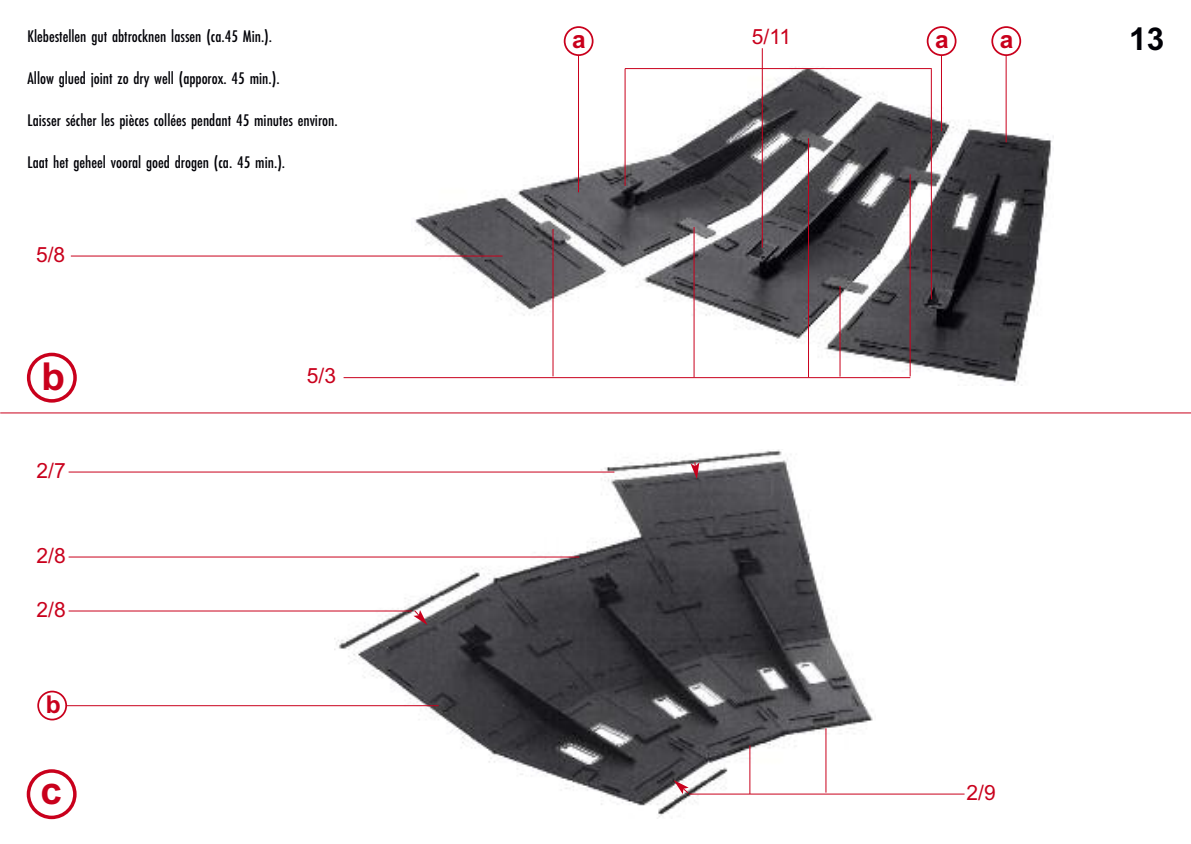
<style>
.page{position:relative;width:1191px;height:844px;background:#fff}
.page>*{position:absolute;margin:0;border:0;box-sizing:border-box;transform-origin:0 0}
.t1{font:700 38.5px "Arial";color:#c9001c}
.t2{font:700 31.5px "Arial";color:#000006}
.t3{font:700 24.5px "Arial";color:#c9001c}
.t4{font:21px "Arial";color:#c9001c}
.t5{font:17.5px "Futura EF Medium Con";color:#000006}
</style>
<div class="page">
<hr style="left:0;top:412px;width:1191px;height:1px;background:#c9001c">
<img style="left:411px;top:66px;width:641px;height:318px">
<img style="left:335px;top:449px;width:540px;height:368px">
<svg style="left:27px;top:352px;width:50px;height:50px"></svg>
<svg style="left:27px;top:769px;width:50px;height:50px"></svg>
<svg style="left:564px;top:26px;width:29px;height:30px"></svg>
<svg style="left:37px;top:690px;width:30px;height:30px"></svg>
<hr style="left:762px;top:48px;width:1px;height:200px;background:#c9001c">
<hr style="left:578px;top:56px;width:1px;height:136px;background:#c9001c">
<svg style="left:926px;top:26px;width:30px;height:30px"></svg>
<hr style="left:941px;top:56px;width:1px;height:75px;background:#c9001c">
<svg style="left:991px;top:26px;width:30px;height:30px"></svg>
<hr style="left:1005px;top:56px;width:1px;height:86px;background:#c9001c">
<hr style="left:624px;top:69px;width:1px;height:117px;background:#c9001c">
<hr style="left:693px;top:227px;width:1px;height:150px;background:#c9001c">
<hr style="left:749px;top:745px;width:1px;height:48px;background:#c9001c">
<hr style="left:825px;top:728px;width:1px;height:64px;background:#c9001c">
<hr style="left:808px;top:138px;width:1px;height:239px;background:#c9001c">
<hr style="left:839px;top:286px;width:1px;height:90px;background:#c9001c">
<hr style="left:909px;top:174px;width:1px;height:202px;background:#c9001c">
<hr style="left:552px;top:229px;width:1px;height:147px;background:#c9001c">
<hr style="left:931px;top:69px;width:1px;height:230px;background:#c9001c">
<hr style="left:625px;top:68px;width:306px;height:1px;background:#c9001c">
<hr style="left:71px;top:255px;width:431px;height:1px;background:#c9001c">
<hr style="left:343px;top:377px;width:567px;height:1px;background:#c9001c">
<hr style="left:689px;top:793px;width:275px;height:1px;background:#c9001c">
<hr style="left:69px;top:556px;width:510px;height:1px;background:#c9001c">
<hr style="left:69px;top:610px;width:343px;height:1px;background:#c9001c">
<hr style="left:66px;top:705px;width:373px;height:1px;background:#c9001c">
<hr style="left:69px;top:471px;width:545px;height:1px;background:#c9001c">
<svg style="left:413px;top:609px;width:14px;height:16px"></svg>
<svg style="left:690px;top:461px;width:9px;height:18px"></svg>
<svg style="left:673px;top:779px;width:16px;height:15px"></svg>
<p class="t5" style="left:28px;top:29px;width:246px">Klebestellen gut abtrocknen lassen (ca.45 Min.).</p>
<p class="t5" style="left:28px;top:71px;width:253px">Allow glued joint zo dry well (apporox. 45 min.).</p>
<p class="t5" style="left:28px;top:113px;width:311px">Laisser sécher les pièces collées pendant 45 minutes environ.</p>
<p class="t5" style="left:28px;top:155px;width:259px">Laat het geheel vooral goed drogen (ca. 45 min.).</p>
<p class="t4" style="left:36px;top:242px;width:31px">5/8</p>
<h1 class="t1" style="left:42px;top:354px;width:25px">b</h1>
<p class="t4" style="left:36px;top:458px;width:31px">2/7</p>
<p class="t4" style="left:36px;top:543px;width:31px">2/8</p>
<p class="t4" style="left:36px;top:597px;width:31px">2/8</p>
<h3 class="t3" style="left:46px;top:690px;width:16px">b</h3>
<h1 class="t1" style="left:41px;top:768px;width:23px">c</h1>
<p class="t4" style="left:307px;top:363px;width:31px">5/3</p>
<h3 class="t3" style="left:572px;top:25px;width:15px">a</h3>
<p class="t4" style="left:752px;top:25px;width:41px">5/11</p>
<h3 class="t3" style="left:935px;top:25px;width:15px">a</h3>
<h3 class="t3" style="left:1000px;top:25px;width:15px">a</h3>
<h2 class="t2" style="left:1129px;top:20px;width:37px">13</h2>
<p class="t4" style="left:966px;top:780px;width:31px">2/9</p>
</div>
